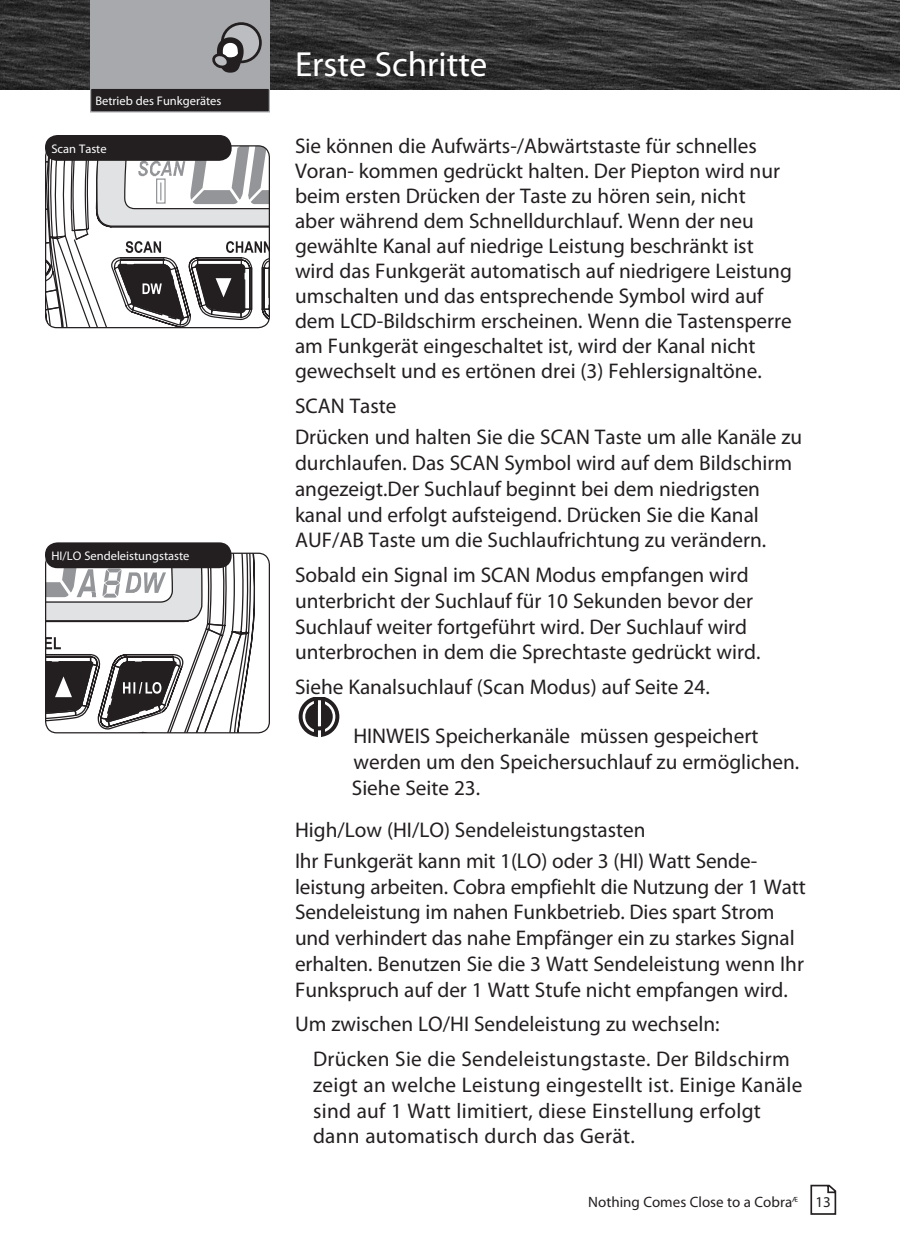
<style>
.page{position:relative;width:900px;height:1260px;background:#fff}
.page>*{position:absolute;margin:0;border:0;box-sizing:border-box;transform-origin:0 0}
.t1{font:35px "Myriad Pro";color:#fff}
.Body_Condensed{font:21.25px/25.8px "Myriad Pro";color:#231f20}
.Subhead_3{font:21.25px/25px "Myriad Pro";color:#231f20}
.Body_Indented3{font:21.25px/25.8px "Myriad Pro";letter-spacing:.015em;color:#231f20}
.body{font:15px "Myriad Pro";color:#231f20}
.t2{font:12.5px "Myriad Pro";color:#fff}
.t3{font:7.5px "Myriad Pro";color:#231f20}
</style>
<div class="page">
<img style="left:0;top:0;width:900px;height:90px">
<svg style="left:810px;top:1185px;width:26px;height:30px"></svg>
<svg style="left:298px;top:697px;width:42px;height:41px"></svg>
<svg style="left:46px;top:146px;width:224px;height:182px"></svg>
<div style="left:45px;top:145px;width:225px;height:183px;border:1px solid #231f20;border-radius:11px"></div>
<div style="left:45px;top:135px;width:187px;height:26px;background:#231f20;border-radius:12px"></div>
<svg style="left:46px;top:552px;width:223px;height:181px"></svg>
<div style="left:45px;top:553px;width:225px;height:180px;border:1px solid #231f20;border-radius:11px"></div>
<div style="left:45px;top:542px;width:187px;height:26px;background:#231f20;border-radius:12px"></div>
<div style="left:90px;top:0;width:180px;height:90px;background:#a8a9ad"></div>
<div style="left:91px;top:88px;width:178px;height:24px;background:#231f20"></div>
<div style="left:90px;top:88px;width:180px;height:24px;border:1px solid #a8a9ad"></div>
<div style="left:222px;top:24px;width:38px;height:38px;background:#bcbdc0;border-radius:50%"></div>
<div style="left:221px;top:22px;width:41px;height:41px;border:3px solid #231f20;border-radius:50%"></div>
<svg style="left:212px;top:37px;width:32px;height:36px"></svg>
<p class="t2" style="left:95px;top:94px;width:146px">VHF Marine Radio Protocols</p>
<p class="t2" style="left:95px;top:94px;width:128px">Betrieb des Funkgerätes</p>
<p class="t2" style="left:52px;top:141px;width:57px">Scan Taste</p>
<p class="t2" style="left:52px;top:548px;width:140px">HI/LO Sendeleistungstaste</p>
<p class="t1" style="left:295px;top:43px;width:194px">Erste Schritte</p>
<p class="Subhead_3" style="left:295px;top:133px;width:498px">Sie können die Aufwärts-/Abwärtstaste für schnelles Voran- kommen gedrückt halten. Der Piepton wird nur beim ersten Drücken der Taste zu hören sein, nicht<br>aber während dem Schnelldurchlauf. Wenn der neu gewählte Kanal auf niedrige Leistung beschränkt ist wird das Funkgerät automatisch auf niedrigere Leistung umschalten und das entsprechende Symbol wird auf dem LCD-Bildschirm erscheinen. Wenn die Tastensperre am Funkgerät eingeschaltet ist, wird der Kanal nicht gewechselt und es ertönen drei (3) Fehlersignaltöne.</p>
<p class="Subhead_3" style="left:295px;top:393px;width:103px">SCAN Taste</p>
<p class="Body_Condensed" style="left:295px;top:424px;width:509px">Drücken und halten Sie die SCAN Taste um alle Kanäle zu durchlaufen. Das SCAN Symbol wird auf dem Bildschirm angezeigt.Der Suchlauf beginnt bei dem niedrigsten kanal und erfolgt aufsteigend. Drücken Sie die Kanal AUF/AB Taste um die Suchlaufrichtung zu verändern.</p>
<p class="Body_Condensed" style="left:295px;top:562px;width:467px">Sobald ein Signal im SCAN Modus empfangen wird unterbricht der Suchlauf für 10 Sekunden bevor der Suchlauf weiter fortgeführt wird. Der Suchlauf wird unterbrochen in dem die Sprechtaste gedrückt wird.</p>
<p class="Body_Condensed" style="left:295px;top:674px;width:416px">Siehe Kanalsuchlauf (Scan Modus) auf Seite 24.</p>
<p class="Subhead_3" style="left:352px;top:723px;width:449px;line-height:25.8px">HINWEIS Speicherkanäle müssen gespeichert werden um den Speichersuchlauf zu ermöglichen.<br>Siehe Seite 23.</p>
<p class="Subhead_3" style="left:295px;top:817px;width:352px">High/Low (HI/LO) Sendeleistungstasten</p>
<p class="Body_Condensed" style="left:295px;top:848px;width:512px">Ihr Funkgerät kann mit 1(LO) oder 3 (HI) Watt Sende&shy;leistung arbeiten. Cobra empfiehlt die Nutzung der 1 Watt Sendeleistung im nahen Funkbetrieb. Dies spart Strom und verhindert das nahe Empfänger ein zu starkes Signal erhalten. Benutzen Sie die 3 Watt Sendeleistung wenn Ihr Funkspruch auf der 1 Watt Stufe nicht empfangen wird.</p>
<p class="Body_Condensed" style="left:295px;top:1011px;width:426px">Um zwischen LO/HI Sendeleistung zu wechseln:</p>
<p class="Body_Indented3" style="left:313px;top:1046px;width:491px">Drücken Sie die Sendeleistungstaste. Der Bildschirm zeigt an welche Leistung eingestellt ist. Einige Kanäle sind auf 1 Watt limitiert, diese Einstellung erfolgt dann automatisch durch das Gerät.</p>
<p class="body" style="left:588px;top:1192px;width:205px">Nothing Comes Close to a Cobra</p>
<p class="body" style="left:816px;top:1193px;width:17px">13</p>
<p class="t3" style="left:792px;top:1194px;width:7px">Æ</p>
</div>
